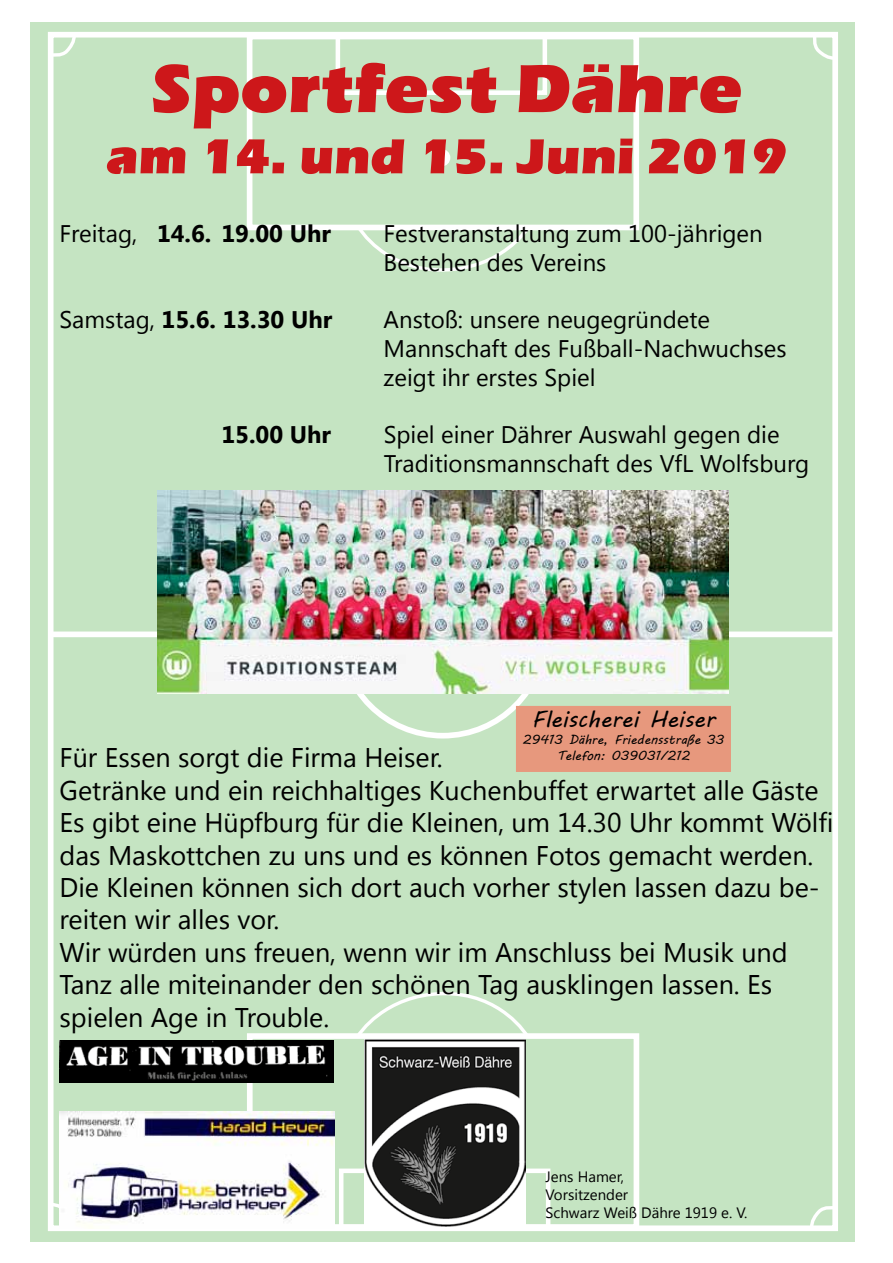
<style>
.page{position:relative;width:893px;height:1263px;background:#fff}
.page>*{position:absolute;margin:0;border:0;box-sizing:border-box;transform-origin:0 0}
.t1{font:900 70.5px "Eras ITC";color:#cd171a}
.t2{font:900 51px "Eras ITC";color:#cd171a}
.t3{font:27px/32.4px "Segoe UI";color:#000}
.t4{font:24px/28.8px "Segoe UI";color:#000}
.t5{font:700 24px "Segoe UI";color:#000}
.t6{font:23.1px "MV Boli";color:#000}
.t7{font:15px/18px "Segoe UI";color:#000}
.t8{font:12.9px/16.6px "MV Boli";color:#000;text-align:center}
.s1{font-weight:400}
</style>
<div class="page">
<div style="left:31px;top:22px;width:824px;height:1219px;background:#c5e4c2"></div>
<div style="left:50px;top:631px;width:787px;height:6px;background:#fff"></div>
<div style="left:48px;top:32px;width:790px;height:1199px;border:6px solid #fff"></div>
<div style="left:247px;top:1033px;width:392px;height:197px;border:6px solid #fff"></div>
<div style="left:339px;top:1168px;width:211px;height:61px;border:5px solid #fff"></div>
<svg style="left:355px;top:992px;width:176px;height:47px"></svg>
<svg style="left:48px;top:32px;width:29px;height:26px"></svg>
<svg style="left:811px;top:32px;width:27px;height:32px"></svg>
<svg style="left:808px;top:1204px;width:30px;height:27px"></svg>
<svg style="left:48px;top:1198px;width:26px;height:33px"></svg>
<div style="left:247px;top:34px;width:392px;height:196px;border:6px solid #fff"></div>
<div style="left:336px;top:34px;width:211px;height:61px;border:5px solid #fff"></div>
<div style="left:434px;top:150px;width:15px;height:15px;background:#fff;border-radius:50%"></div>
<div style="left:433px;top:149px;width:17px;height:17px;border:2px solid #fff;border-radius:50%"></div>
<svg style="left:355px;top:224px;width:176px;height:48px"></svg>
<img style="left:365px;top:1040px;width:160px;height:187px">
<img style="left:157px;top:491px;width:572px;height:202px">
<img style="left:60px;top:1041px;width:273px;height:41px">
<img style="left:60px;top:1112px;width:275px;height:116px">
<div style="left:518px;top:708px;width:211px;height:62px;background:#e7987d"></div>
<div style="left:516px;top:706px;width:215px;height:66px;border:4px solid #e7987d"></div>
<h1 class="t1" style="left:151px;top:48px;width:593px">Sportfest Dähre</h1>
<h2 class="t2" style="left:106px;top:127px;width:683px">am 14. und 15. Juni 2019</h2>
<p class="t5" style="left:60px;top:216px;width:273px"><span class="s1">Freitag,</span> 14.6. 19.00 Uhr</p>
<p class="t4" style="left:384px;top:218px;width:381px">Festveranstaltung zum 100-jährigen<br>Bestehen des Vereins</p>
<p class="t5" style="left:60px;top:303px;width:274px"><span class="s1">Samstag,</span> 15.6. 13.30 Uhr</p>
<p class="t4" style="left:384px;top:304px;width:405px">Anstoß: unsere neugegründete<br>Mannschaft des Fußball-Nachwuchses zeigt ihr erstes Spiel</p>
<p class="t5" style="left:221px;top:418px;width:111px">15.00 Uhr</p>
<p class="t4" style="left:384px;top:419px;width:427px">Spiel einer Dährer Auswahl gegen die<br>Traditionsmannschaft des VfL Wolfsburg</p>
<p class="t6" style="left:532px;top:703px;width:184px">Fleischerei Heiser</p>
<p class="t8" style="left:523px;top:731px;width:203px">29413 Dähre, Friedensstraße 33<br>Telefon: 039031/212</p>
<p class="t3" style="left:60px;top:740px;width:775px">Für Essen sorgt die Firma Heiser.<br>Getränke und ein reichhaltiges Kuchenbuffet erwartet alle Gäste Es gibt eine Hüpfburg für die Kleinen, um 14.30 Uhr kommt Wölfi das Maskottchen zu uns und es können Fotos gemacht werden.<br>Die Kleinen können sich dort auch vorher stylen lassen dazu be&shy;reiten wir alles vor.<br>Wir würden uns freuen, wenn wir im Anschluss bei Musik und Tanz alle miteinander den schönen Tag ausklingen lassen. Es spielen Age in Trouble.</p>
<p class="t7" style="left:546px;top:1166px;width:203px">Jens Hamer,<br>Vorsitzender<br>Schwarz Weiß Dähre 1919 e. V.</p>
</div>
